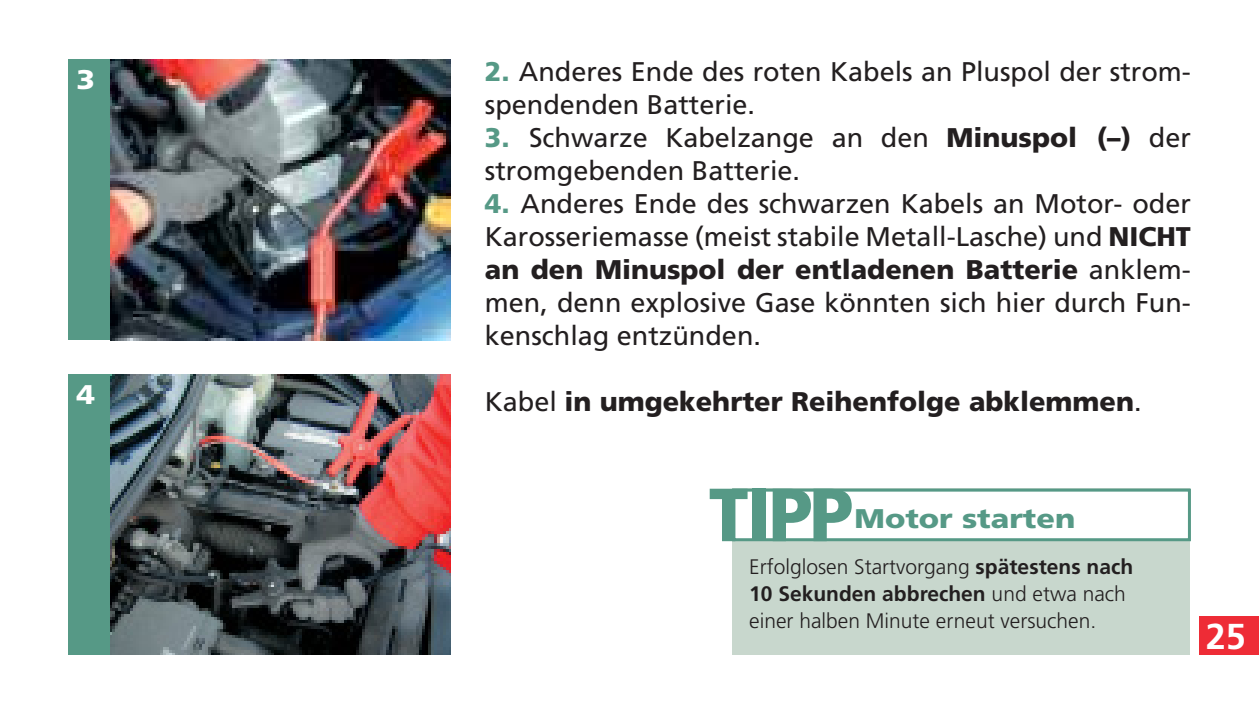
<style>
.page{position:relative;width:1259px;height:723px;background:#fff}
.page>*{position:absolute;margin:0;border:0;box-sizing:border-box;transform-origin:0 0}
.t1{font:900 75.3px "Frutiger";color:#569986;scale:.95 1}
.t2{font:700 36px "Frutiger";color:#fff}
.t3{font:27px/33px "Frutiger";color:#231f20}
.t4{font:900 27px "Frutiger";color:#231f20}
.t5{font:900 27px "Frutiger";color:#569986;scale:1.13 1}
.t6{font:900 27px "Frutiger";color:#fff;scale:1.13 1}
.t7{font:300 21px/27px "Frutiger";color:#231f20}
.s1{font-weight:900;color:#569986}
.s2{font-weight:900}
.s3{font-weight:400}
.s4{font-weight:700}
</style>
<div class="page">
<div style="left:1199px;top:617px;width:60px;height:38px;background:#ee2c36"></div>
<div style="left:68px;top:374px;width:383px;height:281px;background:#569986"></div>
<div style="left:68px;top:60px;width:383px;height:280px;background:#569986"></div>
<img style="left:111px;top:60px;width:340px;height:280px">
<img style="left:111px;top:374px;width:340px;height:281px">
<div style="left:732px;top:489px;width:457px;height:166px;background:#c8d7cd"></div>
<div style="left:733px;top:490px;width:456px;height:50px;background:#fff"></div>
<div style="left:732px;top:489px;width:459px;height:52px;border:3px solid #569986"></div>
<p class="t6" style="left:77px;top:69px;width:18px">3</p>
<p class="t3" style="left:485px;top:57px;width:707px"><span class="s1">2.</span> Anderes Ende des roten Kabels an Pluspol der strom&shy;spendenden Batterie.</p>
<p class="t3" style="left:485px;top:123px;width:707px"><span class="s1">3.</span> Schwarze Kabelzange an den <span class="s2">Minuspol (–)</span> der stromgebenden Batterie.</p>
<p class="t3" style="left:485px;top:189px;width:707px;text-align:justify"><span class="s1">4.</span> Anderes Ende des schwarzen Kabels an Motor- oder Karosseriemasse (meist stabile Metall-Lasche) und <span class="s2">NICHT an den Minuspol der entladenen Batterie</span> anklem&shy;men, denn explosive Gase könnten sich hier durch Fun&shy;kenschlag entzünden.</p>
<p class="t4" style="left:485px;top:390px;width:658px"><span class="s3">Kabel</span> in umgekehrter Reihenfolge abklemmen<span class="s3">.</span></p>
<p class="t6" style="left:77px;top:383px;width:18px">4</p>
<p class="t1" style="left:709px;top:485px;width:153px">TIPP</p>
<p class="t5" style="left:854px;top:507px;width:197px">Motor starten</p>
<p class="t7" style="left:749px;top:555px;width:385px">Erfolglosen Startvorgang <span class="s4">spätestens nach<br>10 Sekunden abbrechen</span> und etwa nach einer halben Minute erneut versuchen.</p>
<p class="t2" style="left:1205px;top:622px;width:42px">25</p>
</div>
